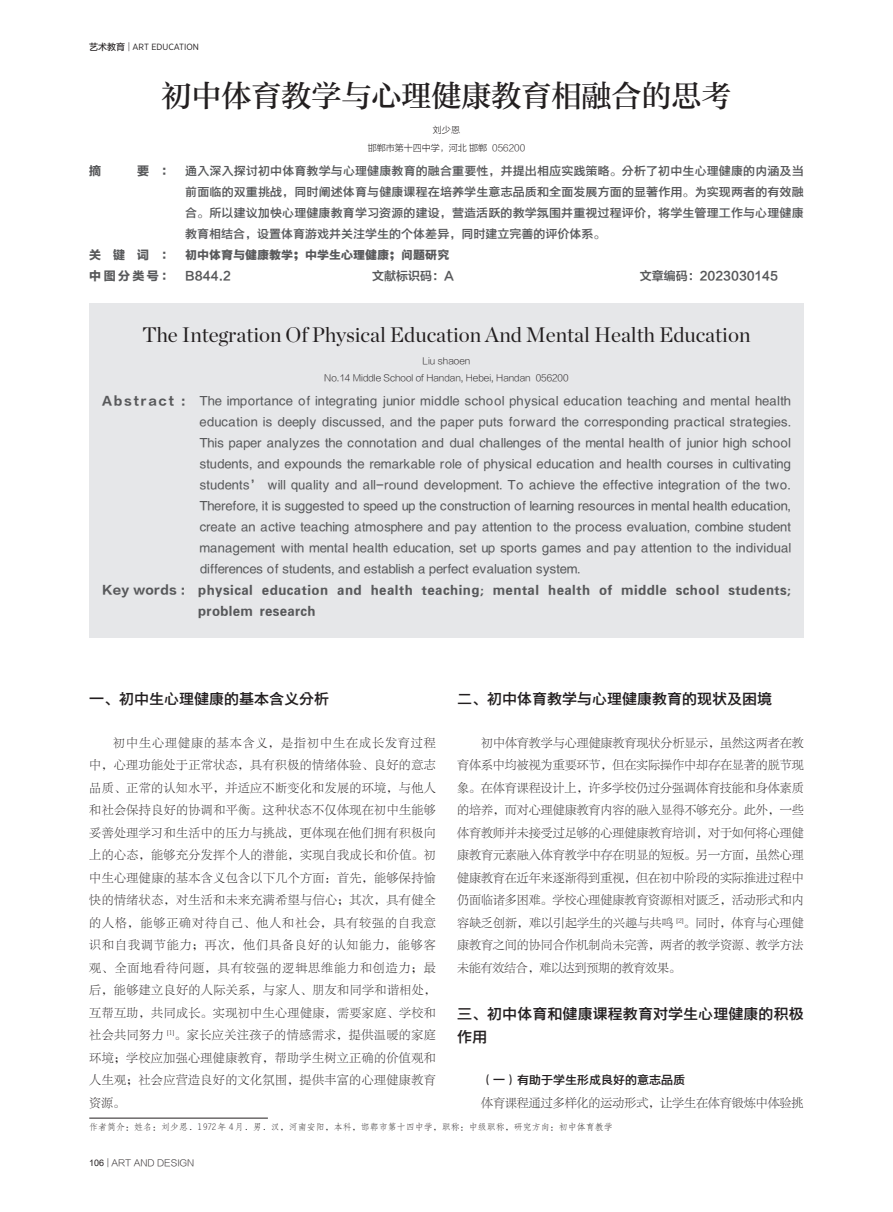
<style>
.page{position:relative;width:893px;height:1212px;background:#fff}
.page>*{position:absolute;margin:0;border:0;box-sizing:border-box;transform-origin:0 0}
.标题{font:30px "FZZHUNYSK GBK1 0";color:#231f20}
.英文标题{font:21px "Chronicle Display";color:#231f20}
.一{font:15px/22.5px "FZYDZHK GBK1 0";color:#231f20}
.正文{font:12px/22.5px "FZLTSK GBK1 0";letter-spacing:-.005em;color:#231f20;text-align:justify}
.英文摘要{font:12px/21px "FZYDZHK GBK1 0";letter-spacing:.03em;color:#57585a;text-align:justify}
.摘要{font:12px/21px "FZYDZHK GBK1 0";color:#57585a;text-align:justify}
.英文关键词{font:12px/21px "FZYDCHK GBK1 0";letter-spacing:.04em;color:#57585a}
.关键词{font:12px "FZYDCHK GBK1 0";color:#57585a}
.中国分类号{font:12px "FZLTZCHK GBK1 0";color:#57585a}
.一-2{font:12px "FZYDZHK GBK1 0";color:#231f20}
.中国分类号-2{font:12px "FZLTDHK GBK1 0";letter-spacing:.2em;color:#57585a}
.摘要-2{font:12px "FZLTDHK GBK1 0";color:#57585a}
.作者简介{font:9px "FZFSK GBK1 0";color:#231f20}
.英文单位{font:9px "FZLTXHK GBK1 0";color:#231f20}
.单位{font:9px "FZLTXHK GBK1 0";color:#231f20}
.t1{font:9px "Gotham Narrow";color:#231f20}
.t2{font:9px "FZLTKHK GBK1 0";color:#231f20}
.英文作者{font:9px "FZLTXHK GBK1 0";color:#231f20}
.作者{font:9px "FZLTXHK GBK1 0";color:#231f20}
.s1{font-family:"FZLTZHUNHK GBK1 0"}
.s2{font-family:"FZLTKHK GBK1 0"}
.s3{font-family:"FZLTDHK GBK1 0"}
.s4{font-family:"FZLTZCHK GBK1 0"}
.s5{font-family:"Arial"}
</style>
<div class="page">
<hr style="left:89px;top:1118px;width:179px;height:1px;background:#231f20">
<div style="left:89px;top:303px;width:715px;height:335px;background:#e6e7e9"></div>
<p class="t1" style="left:89px;top:41px;width:111px"><span class="s1">艺术教育</span> <span class="s2">|</span> ART EDUCATION</p>
<p class="标题" style="left:161px;top:78px;width:572px">初中体育教学与心理健康教育相融合的思考</p>
<p class="作者" style="left:433px;top:124px;width:28px">刘少恩</p>
<p class="单位" style="left:368px;top:142px;width:159px">邯郸市第十四中学，河北 邯郸 056200</p>
<p class="摘要-2" style="left:89px;top:165px;width:14px">摘</p>
<p class="摘要" style="left:185px;top:161px;width:620px;text-indent:-48px"><span class="s3">要 ：</span> 通入深入探讨初中体育教学与心理健康教育的融合重要性，并提出相应实践策略。分析了初中生心理健康的内涵及当前面临的双重挑战，同时阐述体育与健康课程在培养学生意志品质和全面发展方面的显著作用。为实现两者的有效融合。所以建议加快心理健康教育学习资源的建设，营造活跃的教学氛围并重视过程评价，将学生管理工作与心理健康教育相结合，设置体育游戏并关注学生的个体差异，同时建立完善的评价体系。</p>
<p class="关键词" style="left:89px;top:249px;width:361px"><span class="s3">关 键 词 ：</span> 初中体育与健康教学；中学生心理健康；问题研究</p>
<p class="中国分类号-2" style="left:89px;top:270px;width:143px">中图分类号： <span class="s4">B844.2</span></p>
<p class="中国分类号" style="left:372px;top:270px;width:83px">文献标识码：A</p>
<p class="中国分类号" style="left:640px;top:270px;width:140px">文章编码：2023030145</p>
<p class="英文标题" style="left:142px;top:319px;width:610px">The Integration Of Physical Education And Mental Health Education</p>
<p class="英文作者" style="left:423px;top:356px;width:49px">Liu shaoen</p>
<p class="英文单位" style="left:324px;top:373px;width:246px">No.14 Middle School of Handan, Hebei, Handan 056200</p>
<p class="英文摘要" style="left:200px;top:391px;width:593px;text-indent:-98px"><span class="s3">Abstract :</span> The importance of integrating junior middle school physical education teaching and mental health education is deeply discussed, and the paper puts forward the corresponding practical strategies.<br>This paper analyzes the connotation and dual challenges of the mental health of junior high school students, and expounds the remarkable role of physical education and health courses in cultivating students’ will quality and all-round development. To achieve the effective integration of the two.<br>Therefore, it is suggested to speed up the construction of learning resources in mental health education, create an active teaching atmosphere and pay attention to the process evaluation, combine student management with mental health education, set up sports games and pay attention to the individual differences of students, and establish a perfect evaluation system.</p>
<p class="英文关键词" style="left:198px;top:580px;width:594px;text-indent:-96px"><span class="s3">Key words :</span> physical education and health teaching; mental health of middle school students; problem research</p>
<p class="一" style="left:89px;top:688px;width:241px">一、初中生心理健康的基本含义分析</p>
<p class="正文" style="left:89px;top:732px;width:348px;text-indent:24px">初中生心理健康的基本含义，是指初中生在成长发育过程中，心理功能处于正常状态，具有积极的情绪体验、良好的意志品质、正常的认知水平，并适应不断变化和发展的环境，与他人和社会保持良好的协调和平衡。这种状态不仅体现在初中生能够妥善处理学习和生活中的压力与挑战，更体现在他们拥有积极向上的心态，能够充分发挥个人的潜能，实现自我成长和价值。初中生心理健康的基本含义包含以下几个方面：首先，能够保持愉快的情绪状态，对生活和未来充满希望与信心；其次，具有健全的人格，能够正确对待自己、他人和社会，具有较强的自我意识和自我调节能力；再次，他们具备良好的认知能力，能够客观、全面地看待问题，具有较强的逻辑思维能力和创造力；最后，能够建立良好的人际关系，与家人、朋友和同学和谐相处，互帮互助，共同成长。实现初中生心理健康，需要家庭、学校和社会共同努力 <sup>[1]</sup>。家长应关注孩子的情感需求，提供温暖的家庭环境；学校应加强心理健康教育，帮助学生树立正确的价值观和人生观；社会应营造良好的文化氛围，提供丰富的心理健康教育资源。</p>
<p class="一" style="left:457px;top:688px;width:316px">二、初中体育教学与心理健康教育的现状及困境</p>
<p class="正文" style="left:457px;top:732px;width:348px;text-indent:24px">初中体育教学与心理健康教育现状分析显示，虽然这两者在教育体系中均被视为重要环节，但在实际操作中却存在显著的脱节现象。在体育课程设计上，许多学校仍过分强调体育技能和身体素质的培养，而对心理健康教育内容的融入显得不够充分。此外，一些体育教师并未接受过足够的心理健康教育培训，对于如何将心理健康教育元素融入体育教学中存在明显的短板。另一方面，虽然心理健康教育在近年来逐渐得到重视，但在初中阶段的实际推进过程中仍面临诸多困难。学校心理健康教育资源相对匮乏，活动形式和内容缺乏创新，难以引起学生的兴趣与共鸣 <sup>[2]</sup>。同时，体育与心理健康教育之间的协同合作机制尚未完善，两者的教学资源、教学方法未能有效结合，难以达到预期的教育效果。</p>
<p class="一" style="left:457px;top:1003px;width:348px">三、初中体育和健康课程教育对学生心理健康的积极作用</p>
<p class="一-2" style="left:481px;top:1074px;width:205px">（一）有助于学生形成良好的意志品质</p>
<p class="正文" style="left:481px;top:1092px;width:324px">体育课程通过多样化的运动形式，让学生在体育锻炼中体验挑</p>
<p class="作者简介" style="left:89px;top:1122px;width:525px">作者简介：姓名：刘少恩．1972年 4月．男．汉，河南安阳，本科，邯郸市第十四中学，职称：中级职称，研究方向：初中体育教学</p>
<p class="t2" style="left:89px;top:1158px;width:107px"><span class="s5">106</span> | ART AND DESIGN</p>
</div>
